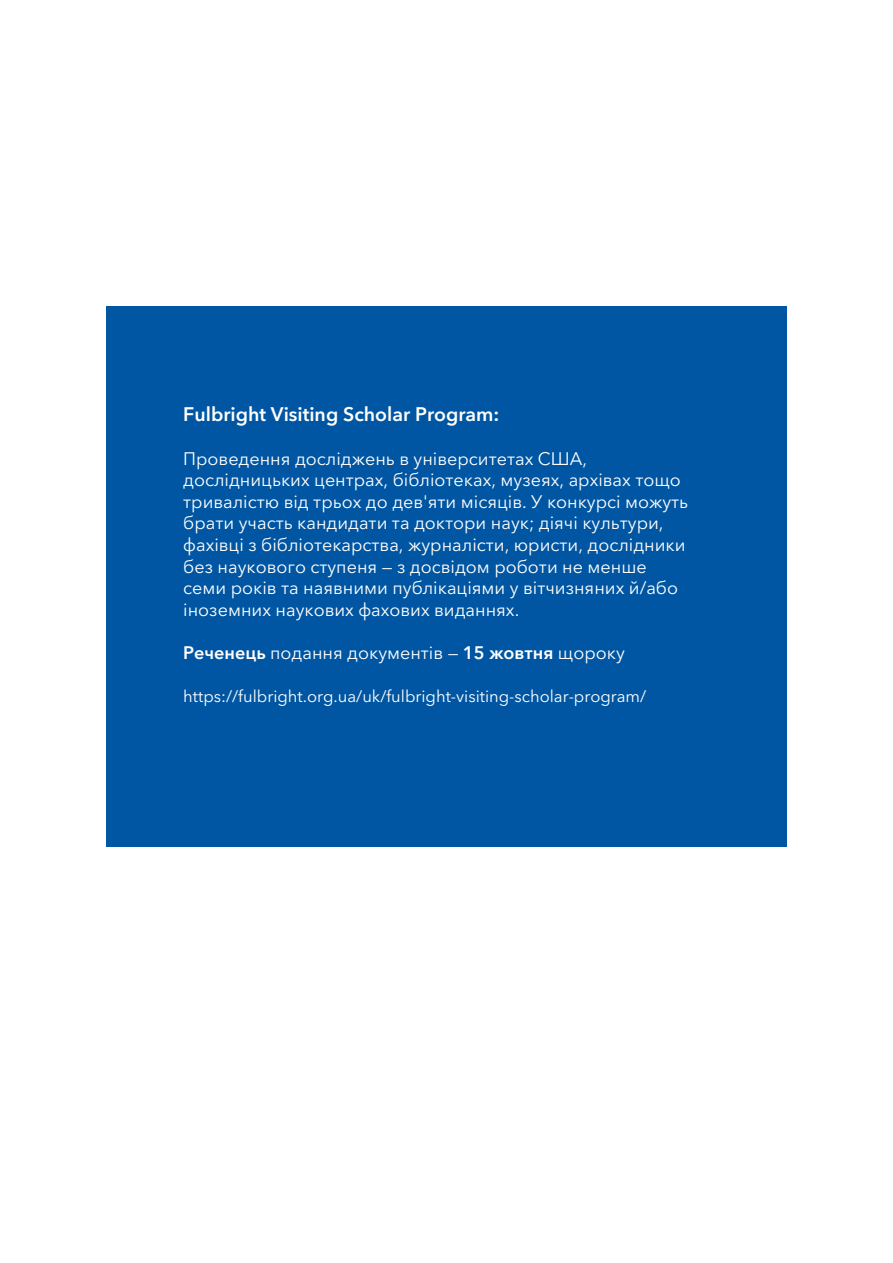
<style>
.page{position:relative;width:893px;height:1263px;background:#fff}
.page>*{position:absolute;margin:0;border:0;box-sizing:border-box;transform-origin:0 0}
.t1{font:600 19.5px "Avenir Next Cyr";color:#fff}
.t2{font:18px/21.6px "Avenir Next Cyr";color:#fff}
.t3{font:16.5px "Avenir Next Cyr";color:#fff}
.s1{font-weight:600}
</style>
<div class="page">
<div style="left:106px;top:306px;width:681px;height:540px;background:#0056a2"></div>
<p class="t1" style="left:183px;top:403px;width:318px">Fulbright Visiting Scholar Program:</p>
<p class="t2" style="left:183px;top:448px;width:507px">Проведення досліджень в університетах США, дослідницьких центрах, бібліотеках, музеях, архівах тощо тривалістю від трьох до дев'яти місяців. У конкурсі можуть брати участь кандидати та доктори наук; діячі культури, фахівці з бібліотекарства, журналісти, юристи, дослідники без наукового ступеня — з досвідом роботи не менше семи років та наявними публікаціями у вітчизняних й/або іноземних наукових фахових виданнях.</p>
<p class="t2" style="left:183px;top:642px;width:443px"><span class="s1">Реченець</span> подання документів — <span class="s1">15 жовтня</span> щороку</p>
<p class="t3" style="left:183px;top:687px;width:464px">https://fulbright.org.ua/uk/fulbright-visiting-scholar-program/</p>
</div>
